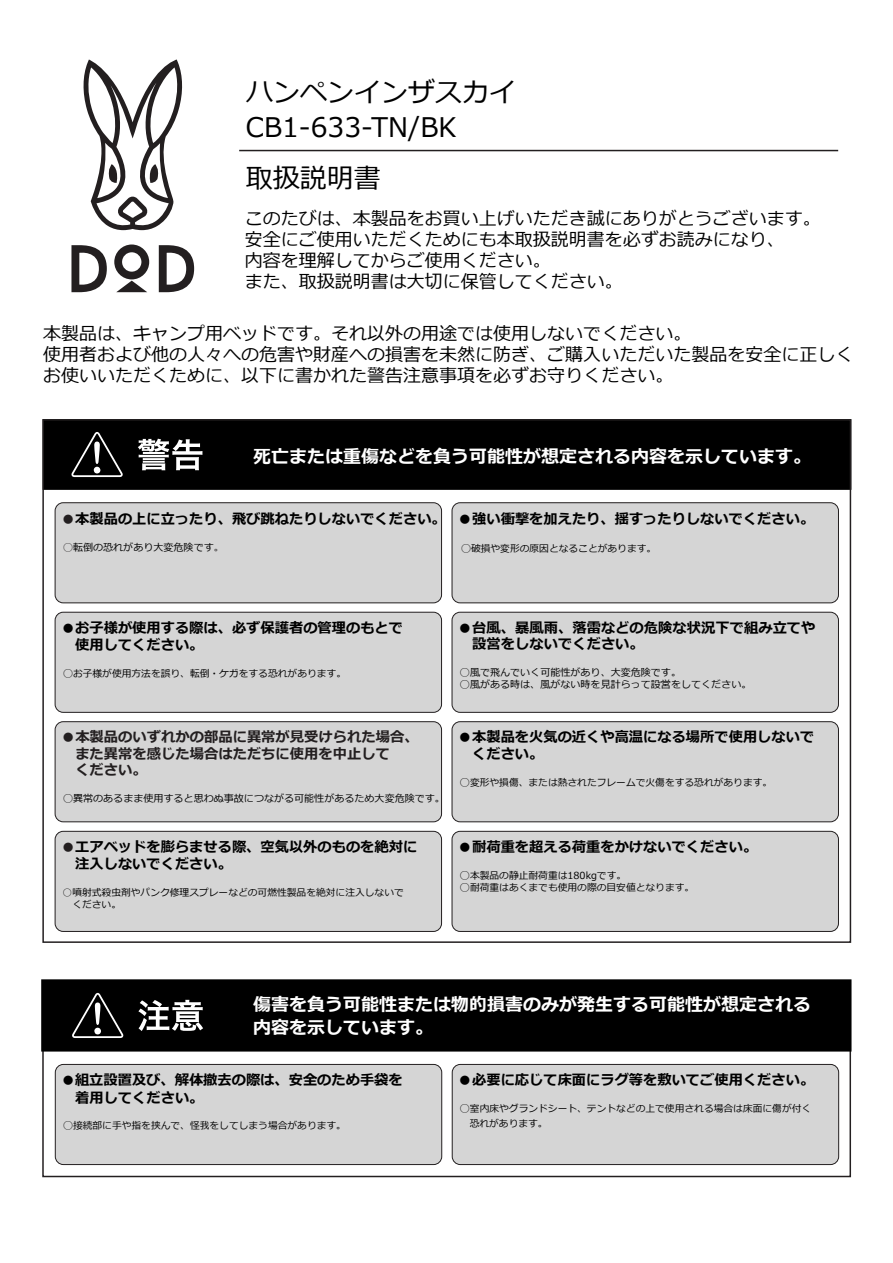
<style>
.page{position:relative;width:893px;height:1263px;background:#fff}
.page>*{position:absolute;margin:0;border:0;box-sizing:border-box;transform-origin:0 0}
.t1{font:27px/34.3px "Meiryo";color:#000}
.t2{font:18px/21px "Meiryo";color:#000}
.t3{font:700 18px/22.5px "Meiryo";color:#fff}
.t4{font:700 14.25px/17.2px "Meiryo";color:#000}
.t5{font:700 14.25px/16.5px "Meiryo";color:#231f20}
.t6{font:10.05px/12px "Meiryo";color:#000}
.t7{font:9.75px/11.2px "Meiryo";color:#000}
.s1{color:#231f20}
.s2{font-size:10.05px}
</style>
<div class="page">
<div style="left:43px;top:419px;width:808px;height:71px;background:#000;border:2px solid #000"></div>
<svg style="left:71px;top:432px;width:52px;height:45px"></svg>
<svg style="left:138px;top:439px;width:64px;height:31px"></svg>
<hr style="left:239px;top:150px;width:599px;height:1px;background:#231f20">
<svg style="left:83px;top:60px;width:100px;height:170px"></svg>
<svg style="left:71px;top:245px;width:36px;height:47px"></svg>
<svg style="left:114px;top:244px;width:35px;height:48px"></svg>
<svg style="left:159px;top:245px;width:35px;height:47px"></svg>
<div style="left:55px;top:502px;width:387px;height:101px;background:#d5d5d5;border:1px solid #231f20;border-radius:8px"></div>
<div style="left:452px;top:502px;width:387px;height:101px;background:#d5d5d5;border:1px solid #231f20;border-radius:8px"></div>
<div style="left:55px;top:612px;width:387px;height:101px;background:#d5d5d5;border:1px solid #231f20;border-radius:8px"></div>
<div style="left:452px;top:612px;width:387px;height:101px;background:#d5d5d5;border:1px solid #231f20;border-radius:8px"></div>
<div style="left:55px;top:721px;width:387px;height:101px;background:#d5d5d5;border:1px solid #231f20;border-radius:8px"></div>
<div style="left:452px;top:721px;width:387px;height:101px;background:#d5d5d5;border:1px solid #231f20;border-radius:8px"></div>
<div style="left:55px;top:831px;width:387px;height:101px;background:#d5d5d5;border:1px solid #231f20;border-radius:8px"></div>
<div style="left:452px;top:831px;width:387px;height:101px;background:#d5d5d5;border:1px solid #231f20;border-radius:8px"></div>
<div style="left:41px;top:979px;width:810px;height:72px;background:#000;border:3px solid #000"></div>
<svg style="left:72px;top:993px;width:51px;height:45px"></svg>
<svg style="left:138px;top:1000px;width:65px;height:31px"></svg>
<div style="left:55px;top:1064px;width:387px;height:101px;background:#d5d5d5;border:1px solid #231f20;border-radius:8px"></div>
<div style="left:452px;top:1064px;width:387px;height:101px;background:#d5d5d5;border:1px solid #231f20;border-radius:8px"></div>
<h1 class="t1" style="left:246px;top:75px;width:272px">ハンペンインザスカイ<br>CB1-633-TN/BK</h1>
<h1 class="t1" style="left:246px;top:161px;width:137px">取扱説明書</h1>
<p class="t2" style="left:245px;top:207px;width:578px">このたびは、本製品をお買い上げいただき誠にありがとうございます。安全にご使⽤いただくためにも本取扱説明書を必ずお読みになり、<br>内容を理解してからご使⽤ください。<br>また、取扱説明書は⼤切に保管してください。</p>
<p class="t2" style="left:43px;top:323px;width:812px">本製品は、キャンプ⽤ベッドです。それ以外の⽤途では使⽤しないでください。<br>使⽤者および他の⼈々への危害や財産への損害を未然に防ぎ、ご購⼊いただいた製品を安全に正しくお使いいただくために、以下に書かれた警告注意事項を必ずお守りください。</p>
<p class="t3" style="left:253px;top:445px;width:560px">死亡または重傷などを負う可能性が想定される内容を⽰しています。</p>
<p class="t4" style="left:61px;top:509px;width:386px"><span class="s1">●</span>本製品の上に⽴ったり、⾶び跳ねたりしないでください。</p>
<p class="t4" style="left:458px;top:510px;width:358px">●強い衝撃を加えたり、揺すったりしないでください。</p>
<p class="t6" style="left:63px;top:541px;width:162px"><span class="s1">◯</span>転倒の恐れがあり⼤変危険です<span class="s1">。</span></p>
<p class="t7" style="left:461px;top:543px;width:197px"><span class="s2">◯</span>破損や変形の原因となることがあります。</p>
<p class="t4" style="left:75px;top:619px;width:329px;text-indent:-14px">●お⼦様が使⽤する際は、必ず保護者の管理のもとで使⽤してください。</p>
<p class="t7" style="left:63px;top:668px;width:285px"><span class="s2">◯</span>お⼦様が使⽤⽅法を誤り、転倒・ケガをする恐れがあります。</p>
<p class="t5" style="left:75px;top:729px;width:345px;text-indent:-14px">●本製品のいずれかの部品に異常が⾒受けられた場合、また異常を感じた場合はただちに使⽤を中⽌して<br>ください。</p>
<p class="t6" style="left:63px;top:792px;width:383px">◯異常のあるまま使⽤すると思わぬ事故につながる可能性があるため⼤変危険です。</p>
<p class="t4" style="left:75px;top:838px;width:344px;text-indent:-14px"><span class="s1">●</span>エアベッドを膨らませる際、空気以外のものを絶対に注⼊しないでください。</p>
<p class="t7" style="left:72px;top:887px;width:333px;text-indent:-10px">○噴射式殺⾍剤やパンク修理スプレーなどの可燃性製品を絶対に注⼊しないでください。</p>
<p class="t4" style="left:472px;top:619px;width:345px;line-height:16.5px;text-indent:-14px">●台⾵、暴⾵⾬、落雷などの危険な状況下で組み⽴てや設営をしないでください。</p>
<p class="t6" style="left:460px;top:666px;width:293px">◯⾵で⾶んでいく可能性があり、⼤変危険です。<br>◯⾵がある時は、⾵がない時を⾒計らって設営をしてください。</p>
<p class="t4" style="left:472px;top:728px;width:344px;text-indent:-14px">●本製品を⽕気の近くや⾼温になる場所で使⽤しないでください。</p>
<p class="t7" style="left:460px;top:777px;width:314px"><span class="s2">◯</span>変形や損傷、または熱されたフレームで⽕傷をする恐れがあります。</p>
<p class="t4" style="left:458px;top:838px;width:301px">●耐荷重を超える荷重をかけないでください。</p>
<p class="t7" style="left:460px;top:868px;width:236px;line-height:12.8px"><span class="s2">◯</span>本製品の静⽌耐荷重は180kgです。<br><span class="s2">◯</span>耐荷重はあくまでも使⽤の際の⽬安値となります。</p>
<p class="t3" style="left:253px;top:993px;width:560px">傷害を負う可能性または物的損害のみが発⽣する可能性が想定される内容を⽰しています。</p>
<p class="t4" style="left:458px;top:1071px;width:358px">●必要に応じて床⾯にラグ等を敷いてご使⽤ください。</p>
<p class="t4" style="left:75px;top:1070px;width:329px;line-height:18px;text-indent:-14px">●組⽴設置及び、解体撤去の際は、安全のため⼿袋を着⽤してください。</p>
<p class="t7" style="left:460px;top:1103px;width:353px"><span class="s2">◯</span>室内床やグランドシート、テントなどの上で使⽤される場合は床⾯に傷が付く</p>
<p class="t7" style="left:63px;top:1120px;width:285px"><span class="s2">◯</span>接続部に⼿や指を挟んで、怪我をしてしまう場合があります。</p>
<p class="t7" style="left:470px;top:1117px;width:80px">恐れがあります。</p>
</div>
